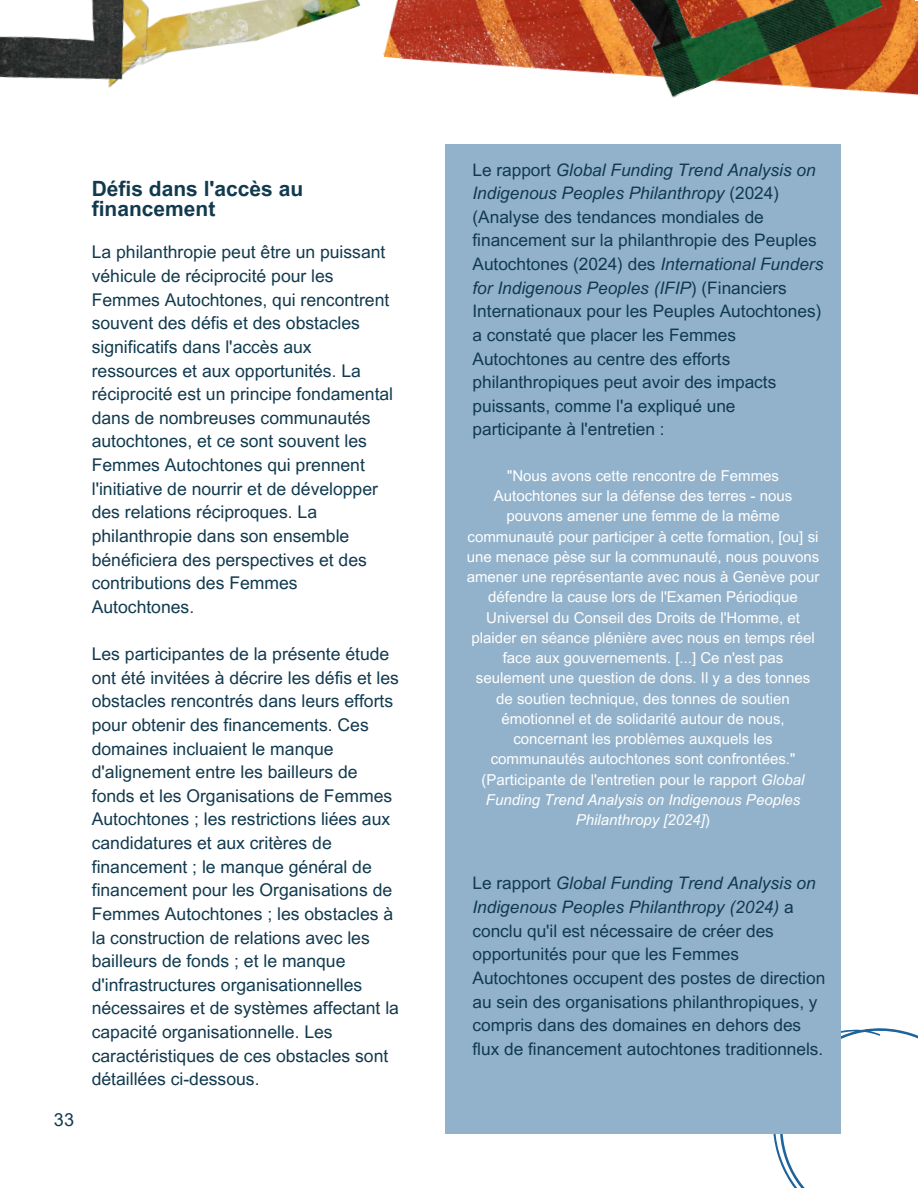
<style>
.page{position:relative;width:918px;height:1188px;background:#fff}
.page>*{position:absolute;margin:0;border:0;box-sizing:border-box;transform-origin:0 0}
.t1{font:700 21px/20.2px "Arial MT Pro";color:#113a4e}
.t2{font:18px "Arial MT Pro";color:#113a4e}
.t3{font:17.55px/23.5px "Arial MT Pro";color:#113a4e}
.t4{font:17.25px/23.5px "Arial MT Pro";color:#113a4e}
.t5{font:15px/20.2px "Arial MT Pro";color:#fff;text-align:center}
.s1{font-style:italic}
</style>
<div class="page">
<img style="left:383px;top:0;width:535px;height:95px">
<img style="left:0;top:0;width:361px;height:88px">
<img style="left:562px;top:0;width:321px;height:98px">
<svg style="left:773px;top:1028px;width:145px;height:160px"></svg>
<div style="left:446px;top:145px;width:395px;height:989px;background:#92b2cb"></div>
<h2 class="t2" style="left:54px;top:1113px;width:22px">33</h2>
<h2 class="t1" style="left:92px;top:181px;width:213px">Défis dans l'accès au financement</h2>
<h1 class="t3" style="left:92px;top:243px;width:303px">La philanthropie peut être un puissant véhicule de réciprocité pour les Femmes Autochtones, qui rencontrent souvent des défis et des obstacles significatifs dans l'accès aux ressources et aux opportunités. La réciprocité est un principe fondamental dans de nombreuses communautés autochtones, et ce sont souvent les Femmes Autochtones qui prennent l'initiative de nourrir et de développer des relations réciproques. La philanthropie dans son ensemble bénéficiera des perspectives et des contributions des Femmes Autochtones.</h1>
<h2 class="t3" style="left:92px;top:644px;width:309px">Les participantes de la présente étude ont été invitées à décrire les défis et les obstacles rencontrés dans leurs efforts pour obtenir des financements. Ces domaines incluaient le manque d'alignement entre les bailleurs de fonds et les Organisations de Femmes Autochtones ; les restrictions liées aux candidatures et aux critères de financement ; le manque général de financement pour les Organisations de Femmes Autochtones ; les obstacles à la construction de relations avec les bailleurs de fonds ; et le manque d'infrastructures organisationnelles nécessaires et de systèmes affectant la capacité organisationnelle. Les caractéristiques de ces obstacles sont détaillées ci-dessous.</h2>
<p class="t4" style="left:472px;top:160px;width:352px">Le rapport <span class="s1">Global Funding Trend Analysis on Indigenous Peoples Philanthropy</span> (2024) (Analyse des tendances mondiales de financement sur la philanthropie des Peuples Autochtones (2024) des <span class="s1">International Funders for Indigenous Peoples (IFIP</span>) (Financiers Internationaux pour les Peuples Autochtones) a constaté que placer les Femmes Autochtones au centre des efforts philanthropiques peut avoir des impacts puissants, comme l'a expliqué une participante à l'entretien :</p>
<h2 class="t5" style="left:467px;top:467px;width:354px">"Nous avons cette rencontre de Femmes Autochtones sur la défense des terres - nous pouvons amener une femme de la même communauté pour participer à cette formation, [ou] si une menace pèse sur la communauté, nous pouvons amener une représentante avec nous à Genève pour défendre la cause lors de l'Examen Périodique Universel du Conseil des Droits de l'Homme, et plaider en séance plénière avec nous en temps réel face aux gouvernements. [...] Ce n'est pas seulement une question de dons. Il y a des tonnes de soutien technique, des tonnes de soutien émotionnel et de solidarité autour de nous, concernant les problèmes auxquels les communautés autochtones sont confrontées." (Participante de l'entretien pour le rapport <span class="s1">Global Funding Trend Analysis on Indigenous Peoples Philanthropy [2024]</span>)</h2>
<p class="t4" style="left:472px;top:874px;width:354px">Le rapport <span class="s1">Global Funding Trend Analysis on Indigenous Peoples Philanthropy (2024)</span> a conclu qu'il est nécessaire de créer des opportunités pour que les Femmes Autochtones occupent des postes de direction au sein des organisations philanthropiques, y compris dans des domaines en dehors des flux de financement autochtones traditionnels.</p>
</div>
